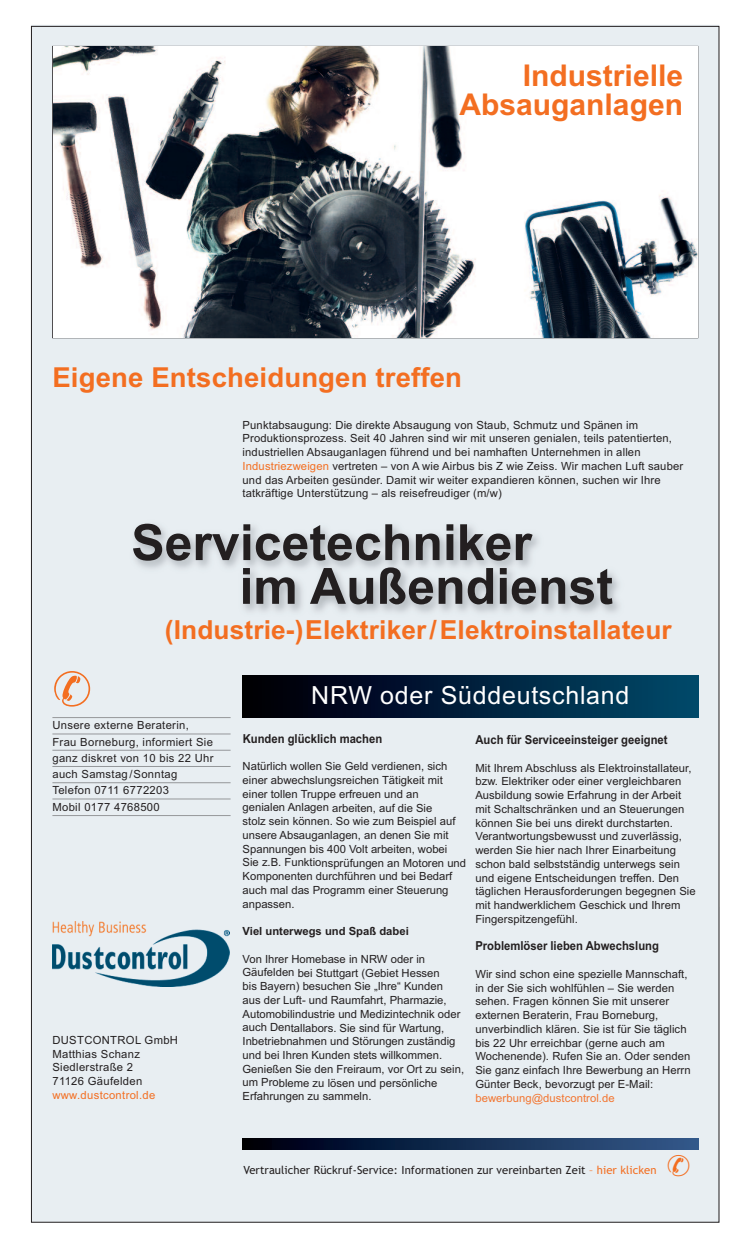
<style>
.page{position:relative;width:745px;height:1258px;background:#fff}
.page>*{position:absolute;margin:0;border:0;box-sizing:border-box;transform-origin:0 0}
.t1{font:700 50px/43.8px "Arial";color:#231f20}
.t2{font:700 30px/28.8px "Arial";color:#f36e21;text-align:right}
.t3{font:700 27.5px "Arial";letter-spacing:.005em;color:#f36e21}
.t4{font:700 26.25px "Arial";letter-spacing:.005em;color:#f36e21}
.t5{font:25px "Arial";letter-spacing:.03em;color:#fff}
.t6{font:700 12.38px "Arial";color:#231f20;scale:.91 1}
.t7{font:11.25px/13.8px "Arial";letter-spacing:.005em;color:#231f20}
.t8{font:11.25px/16.2px "Arial";letter-spacing:.03em;color:#231f20}
.t9{font:11.25px "Trebuchet MS";letter-spacing:.005em;color:#231f20}
.t10{font:700 11.25px "Arial";color:#231f20}
.t11{font:11.25px "Arial";letter-spacing:.005em;color:#f37530}
.t12{font:11.25px "Arial";letter-spacing:.03em;color:#f36e21}
.s1{color:#f36e21}
</style>
<div class="page">
<div style="left:31px;top:25px;width:688px;height:1197px;background:#e8eef2"></div>
<div style="left:242px;top:675px;width:455px;height:43px;background:linear-gradient(to right,#000006,#00486c)"></div>
<img style="left:53px;top:47px;width:644px;height:290px">
<svg style="left:242px;top:1139px;width:455px;height:11px;background:#142b4f"></svg>
<img style="left:109px;top:511px;width:610px;height:141px">
<hr style="left:52px;top:717px;width:178px;height:1px;background:#95979a">
<hr style="left:52px;top:734px;width:178px;height:1px;background:#95979a">
<hr style="left:52px;top:750px;width:178px;height:1px;background:#95979a">
<hr style="left:52px;top:766px;width:178px;height:1px;background:#95979a">
<hr style="left:52px;top:782px;width:178px;height:1px;background:#95979a">
<hr style="left:52px;top:799px;width:178px;height:1px;background:#95979a">
<hr style="left:52px;top:815px;width:178px;height:1px;background:#95979a">
<img style="left:52px;top:921px;width:177px;height:65px">
<svg style="left:54px;top:671px;width:36px;height:36px"></svg>
<svg style="left:667px;top:1155px;width:22px;height:21px"></svg>
<h2 class="t2" style="left:459px;top:62px;width:225px">Industrielle<br>Absauganlagen</h2>
<h3 class="t3" style="left:52px;top:361px;width:411px">Eigene Entscheidungen treffen</h3>
<p class="t7" style="left:242px;top:418px;width:442px">Punktabsaugung: Die direkte Absaugung von Staub, Schmutz und Spänen im Produktionsprozess. Seit 40 Jahren sind wir mit unseren genialen, teils patentierten, industriellen Absauganlagen führend und bei namhaften Unternehmen in allen <span class="s1">Industriezweigen</span> vertreten – von A wie Airbus bis Z wie Zeiss. Wir machen Luft sauber und das Arbeiten gesünder. Damit wir weiter expandieren können, suchen wir Ihre tatkräftige Unterstützung – als reisefreudiger (m/w)</p>
<h1 class="t1" style="left:239px;top:521px;width:375px;text-indent:-108px">Servicetechniker<br>im Außendienst</h1>
<h3 class="t4" style="left:165px;top:614px;width:508px">(Industrie-)Elektriker/Elektroinstallateur</h3>
<p class="t8" style="left:52px;top:717px;width:163px">Unsere externe Beraterin,<br>Frau Borneburg, informiert Sie ganz diskret von 10 bis 22 Uhr auch Samstag/Sonntag<br>Telefon 0711 6772203<br>Mobil 0177 4768500</p>
<p class="t8" style="left:52px;top:1033px;width:127px;line-height:13.8px">DUSTCONTROL GmbH<br>Matthias Schanz<br>Siedlerstraße 2<br>71126 Gäufelden</p>
<p class="t12" style="left:52px;top:1088px;width:104px">www.dustcontrol.de</p>
<h3 class="t5" style="left:311px;top:680px;width:319px">NRW oder Süddeutschland</h3>
<p class="t6" style="left:242px;top:731px;width:155px">Kunden glücklich machen</p>
<p class="t7" style="left:242px;top:759px;width:225px">Natürlich wollen Sie Geld verdienen, sich einer abwechslungsreichen Tätigkeit mit einer tollen Truppe erfreuen und an<br>genialen Anlagen arbeiten, auf die Sie<br>stolz sein können. So wie zum Beispiel auf unsere Absauganlagen, an denen Sie mit Spannungen bis 400 Volt arbeiten, wobei Sie z.B. Funktionsprüfungen an Motoren und Komponenten durchführen und bei Bedarf auch mal das Programm einer Steuerung anpassen.</p>
<p class="t10" style="left:242px;top:925px;width:168px">Viel unterwegs und Spaß dabei</p>
<p class="t7" style="left:242px;top:952px;width:223px">Von Ihrer Homebase in NRW oder in Gäufelden bei Stuttgart (Gebiet Hessen<br>bis Bayern) besuchen Sie „Ihre“ Kunden<br>aus der Luft- und Raumfahrt, Pharmazie, Automobilindustrie und Medizintechnik oder auch Dentallabors. Sie sind für Wartung, Inbetriebnahmen und Störungen zuständig und bei Ihren Kunden stets willkommen.<br>Genießen Sie den Freiraum, vor Ort zu sein, um Probleme zu lösen und persönliche Erfahrungen zu sammeln.</p>
<p class="t6" style="left:475px;top:732px;width:212px">Auch für Serviceeinsteiger geeignet</p>
<p class="t7" style="left:475px;top:761px;width:222px">Mit Ihrem Abschluss als Elektroinstallateur, bzw. Elektriker oder einer vergleichbaren Ausbildung sowie Erfahrung in der Arbeit mit Schaltschränken und an Steuerungen können Sie bei uns direkt durchstarten.<br>Verantwortungsbewusst und zuverlässig, werden Sie hier nach Ihrer Einarbeitung schon bald selbstständig unterwegs sein und eigene Entscheidungen treffen. Den täglichen Herausforderungen begegnen Sie mit handwerklichem Geschick und Ihrem Fingerspitzengefühl.</p>
<p class="t6" style="left:475px;top:939px;width:203px">Problemlöser lieben Abwechslung</p>
<p class="t7" style="left:475px;top:967px;width:217px">Wir sind schon eine spezielle Mannschaft, in der Sie sich wohlfühlen – Sie werden sehen. Fragen können Sie mit unserer externen Beraterin, Frau Borneburg, unverbindlich klären. Sie ist für Sie täglich bis 22 Uhr erreichbar (gerne auch am Wochenende). Rufen Sie an. Oder senden Sie ganz einfach Ihre Bewerbung an Herrn Günter Beck, bevorzugt per E-Mail:</p>
<p class="t11" style="left:475px;top:1091px;width:141px">bewerbung@dustcontrol.de</p>
<p class="t9" style="left:243px;top:1164px;width:414px">Vertraulicher Rückruf-Service: Informationen zur vereinbarten Zeit <span class="s1">– hier klicken</span></p>
</div>
